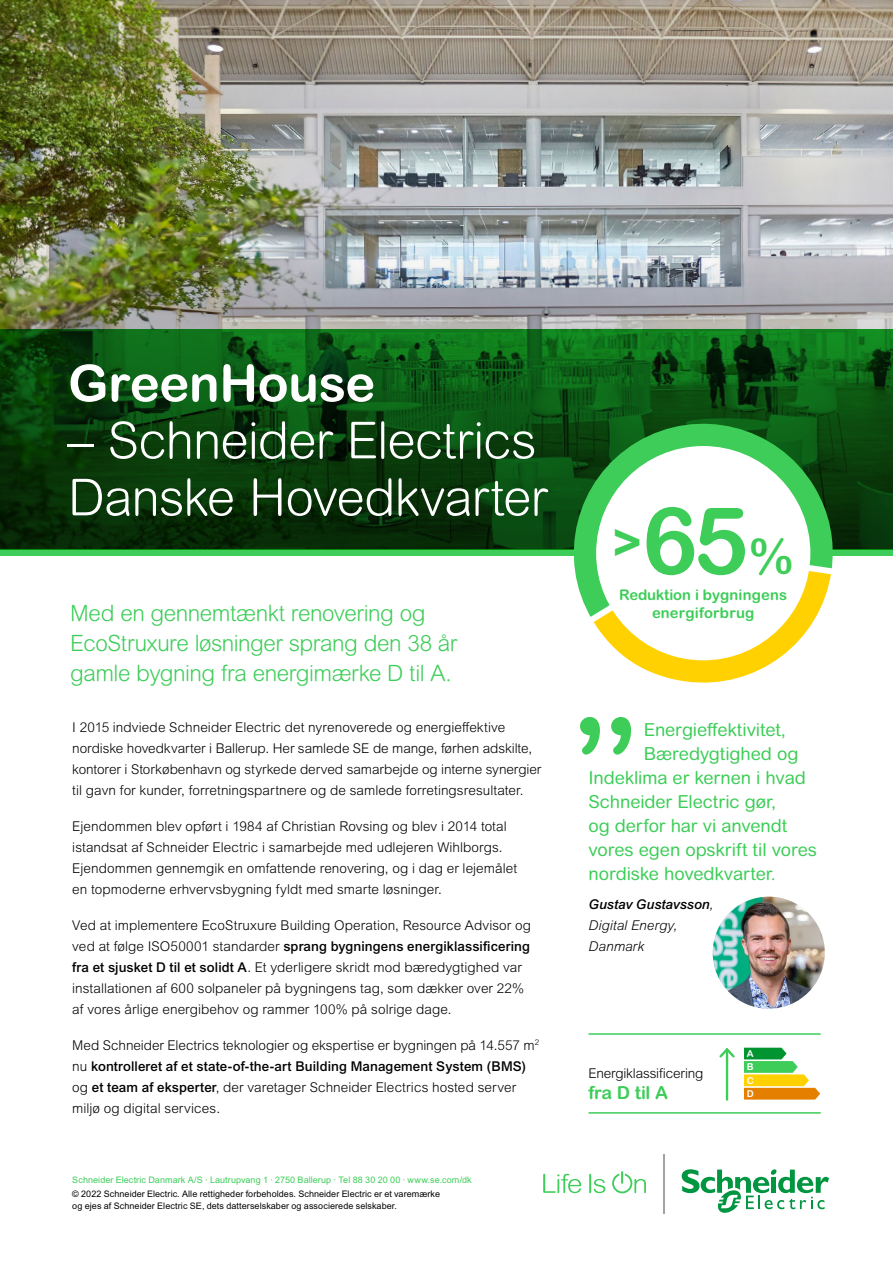
<style>
.page{position:relative;width:893px;height:1263px;background:#fff}
.page>*{position:absolute;margin:0;border:0;box-sizing:border-box;transform-origin:0 0}
.t1{font:300 51px/57px "Arial Rounded MT Pro";letter-spacing:-.015em;color:#fff}
.t2{font:700 51px "Arial Rounded MT Pro";letter-spacing:-.01em;color:#fff}
.t3{font:700 49.65px "Arial Rounded MT Pro";color:#3dcd58}
.t4{font:300 22.5px/30px "Arial Rounded MT Pro";letter-spacing:-.02em;color:#3dcd58}
.t5{font:18px "Arial Rounded MT Pro";letter-spacing:-.005em;color:#3dcd58}
.t6{font:700 18px "Arial Rounded MT Pro";letter-spacing:-.02em;color:#3dcd58}
.t7{font:700 14.7px/18.5px "Arial Rounded MT Pro";letter-spacing:.01em;color:#3dcd58;text-align:center}
.t8{font:300 13.5px/21px "Arial MT Pro";letter-spacing:.005em;color:#000}
.t9{font:italic 300 13.5px/21px "Arial MT Pro";letter-spacing:.005em;color:#000}
.t10{font:300 13.5px "Arial MT Pro";letter-spacing:-.015em;color:#000}
.t11{font:700 9.45px/13.4px "Arial Rounded MT Pro";color:#fff;text-align:justify}
.t12{font:9px/12px "Arial MT Pro";letter-spacing:.01em;color:#000}
.t13{font:9px "Arial MT Pro";letter-spacing:.01em;color:#3dcd58}
.s1{font-weight:500}
.s2{font-size:93.15px}
</style>
<div class="page">
<img style="left:0;top:0;width:893px;height:221px">
<img style="left:0;top:221px;width:893px;height:109px">
<div style="left:0;top:549px;width:893px;height:7px;background:#3dcd58"></div>
<svg style="left:0;top:330px;width:893px;height:220px;background:#0a480f"></svg>
<svg style="left:543px;top:1174px;width:38px;height:19px"></svg>
<svg style="left:589px;top:1174px;width:16px;height:19px"></svg>
<svg style="left:612px;top:1171px;width:34px;height:22px"></svg>
<svg style="left:682px;top:1169px;width:147px;height:44px"></svg>
<hr style="left:663px;top:1154px;width:1px;height:59px;background:#9fa4a9">
<svg style="left:580px;top:717px;width:51px;height:37px"></svg>
<img style="left:713px;top:897px;width:112px;height:112px;border-radius:56px">
<svg style="left:555px;top:405px;width:281px;height:184px;background:#2c8338"></svg>
<div style="left:605px;top:455px;width:196px;height:196px;background:#fff;border-radius:50%"></div>
<div style="left:596px;top:446px;width:214px;height:214px;border:18px solid #fff;border-radius:50%"></div>
<svg style="left:579px;top:553px;width:257px;height:130px"></svg>
<hr style="left:726px;top:1049px;width:2px;height:50px;background:#3dcd58">
<svg style="left:719px;top:1047px;width:16px;height:13px"></svg>
<svg style="left:744px;top:1048px;width:76px;height:51px"></svg>
<hr style="left:588px;top:1112px;width:233px;height:1px;background:#3dcd58">
<hr style="left:588px;top:1033px;width:233px;height:2px;background:#3dcd58">
<h1 class="t2" style="left:68px;top:352px;width:309px">GreenHouse</h1>
<h1 class="t1" style="left:68px;top:414px;width:481px">– Schneider Electrics<br>Danske Hovedkvarter</h1>
<h3 class="t4" style="left:70px;top:599px;width:389px">Med en gennemtænkt renovering og<br>EcoStruxure løsninger sprang den 38 år gamle bygning fra energimærke D til A.</h3>
<p class="t8" style="left:72px;top:717px;width:471px">I 2015 indviede Schneider Electric det nyrenoverede og energieffektive nordiske hovedkvarter i Ballerup. Her samlede SE de mange, førhen adskilte, kontorer i Storkøbenhavn og styrkede derved samarbejde og interne synergier til gavn for kunder, forretningspartnere og de samlede forretingsresultater.</p>
<p class="t8" style="left:72px;top:816px;width:446px">Ejendommen blev opført i 1984 af Christian Rovsing og blev i 2014 total istandsat af Schneider Electric i samarbejde med udlejeren Wihlborgs.<br>Ejendommen gennemgik en omfattende renovering, og i dag er lejemålet en topmoderne erhvervsbygning fyldt med smarte løsninger.</p>
<p class="t8" style="left:72px;top:915px;width:460px">Ved at implementere EcoStruxure Building Operation, Resource Advisor og ved at følge ISO50001 standarder <span class="s1">sprang bygningens energiklassificering fra et sjusket D til et solidt A</span>. Et yderligere skridt mod bæredygtighed var installationen af 600 solpaneler på bygningens tag, som dækker over 22% af vores årlige energibehov og rammer 100% på solrige dage.</p>
<p class="t8" style="left:72px;top:1035px;width:468px">Med Schneider Electrics teknologier og ekspertise er bygningen på 14.557 m<sup>2 </sup>nu <span class="s1">kontrolleret af et state-of-the-art Building Management System (BMS) </span>og <span class="s1">et team af eksperter</span>, der varetager Schneider Electrics hosted server miljø og digital services.</p>
<p class="t13" style="left:72px;top:1174px;width:401px">Schneider Electric Danmark A/S · Lautrupvang 1 · 2750 Ballerup · Tel 88 30 20 00 · www.se.com/dk</p>
<p class="t12" style="left:72px;top:1188px;width:369px">© 2022 Schneider Electric. Alle rettigheder forbeholdes. Schneider Electric er et varemærke og ejes af Schneider Electric SE, dets datterselskaber og associerede selskaber.</p>
<h2 class="t3" style="left:613px;top:519px;width:181px">&gt;<span class="s2">65</span>%</h2>
<p class="t7" style="left:619px;top:586px;width:170px">Reduktion i bygningens energiforbrug</p>
<h3 class="t5" style="left:644px;top:719px;width:143px">Energieffektivitet,</h3>
<h3 class="t5" style="left:644px;top:743px;width:156px">Bæredygtighed og</h3>
<h3 class="t5" style="left:588px;top:767px;width:219px">Indeklima er kernen i hvad</h3>
<h3 class="t5" style="left:588px;top:791px;width:189px">Schneider Electric gør,</h3>
<h3 class="t5" style="left:588px;top:815px;width:200px">og derfor har vi anvendt</h3>
<h3 class="t5" style="left:588px;top:839px;width:230px">vores egen opskrift til vores</h3>
<h3 class="t5" style="left:588px;top:863px;width:189px">nordiske hovedkvarter.</h3>
<p class="t9" style="left:588px;top:894px;width:126px"><span class="s1">Gustav Gustavsson</span>,<br>Digital Energy,<br>Danmark</p>
<p class="t10" style="left:588px;top:1065px;width:116px">Energiklassificering</p>
<h3 class="t6" style="left:588px;top:1081px;width:81px">fra D til A</h3>
<p class="t11" style="left:747px;top:1047px;width:9px">A B C D</p>
</div>
